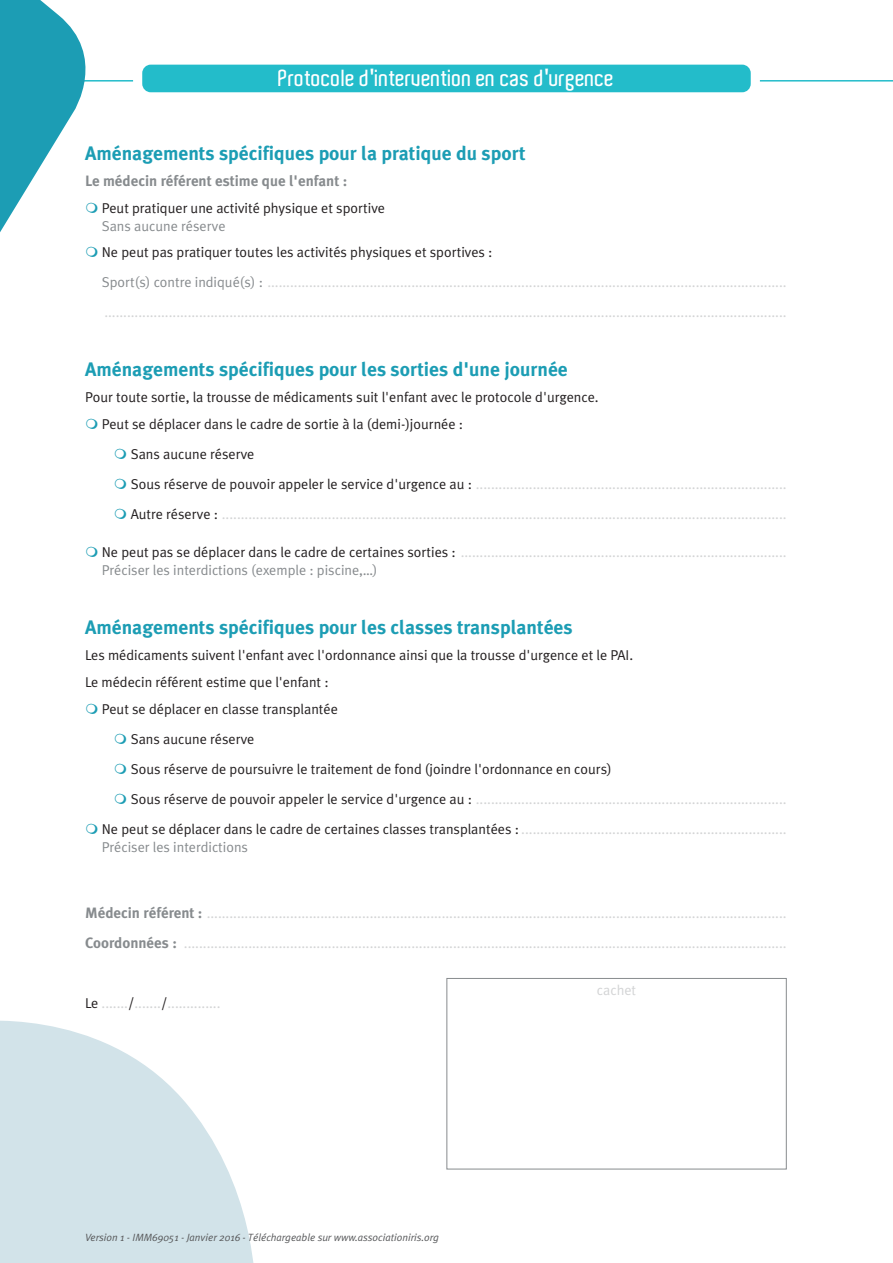
<style>
.page{position:relative;width:893px;height:1263px;background:#fff}
.page>*{position:absolute;margin:0;border:0;box-sizing:border-box;transform-origin:0 0}
.t1{font:600 22.5px "Aldo";color:#fff}
.t2{font:700 19.5px "Meta Plus";color:#1c9db4}
.t3{font:700 15px "Meta Plus";color:#878b8e}
.t4{font:14.25px/30px "Meta Plus Normal";color:#d3d4d5}
.t5{font:14.25px/26.5px "Meta Plus Normal";color:#231f20}
.t6{font:14.25px "Meta Plus Normal";color:#878b8e}
.t7{font:italic 10.5px "Meta Plus Normal";color:#57585a}
.s1{font-family:"Lucida Grande";font-weight:400}
.s2{color:#231f20}
.s3{color:#878b8e}
.s4{font-family:"Meta Plus";font-weight:700;font-size:15px;color:#878b8e}
</style>
<div class="page">
<svg style="left:0;top:1020px;width:254px;height:243px;fill:#d2e3e9"></svg>
<hr style="left:0;top:80px;width:893px;height:2px;background:#23bcca">
<div style="left:133px;top:65px;width:627px;height:27px;background:#fff;border-radius:9px"></div>
<div style="left:142px;top:65px;width:609px;height:27px;background:#23bcca;border-radius:9px"></div>
<div style="left:446px;top:978px;width:341px;height:191px;border:1px solid #878b8e"></div>
<svg style="left:0;top:0;width:108px;height:232px"></svg>
<h1 class="t1" style="left:278px;top:65px;width:337px">Protocole d<span class="s1">'</span>intervention en cas d<span class="s1">'</span>urgence</h1>
<h2 class="t2" style="left:85px;top:142px;width:442px">Aménagements spécifiques pour la pratique du sport</h2>
<p class="t3" style="left:85px;top:172px;width:264px">Le médecin référent estime que l'enfant :</p>
<p class="t5" style="left:102px;top:195px;width:285px">Peut pratiquer une activité physique et sportive</p>
<p class="t6" style="left:102px;top:218px;width:125px">Sans aucune réserve</p>
<p class="t4" style="left:102px;top:237px;width:686px"><span class="s2">Ne peut pas pratiquer toutes les activités physiques et sportives :<br></span><span class="s3">Sport(s) contre indiqué(s) :</span> ......................................................................................................................................... ....................................................................................................................................................................................</p>
<h2 class="t2" style="left:85px;top:358px;width:484px">Aménagements spécifiques pour les sorties d'une journée</h2>
<p class="t5" style="left:102px;top:384px;width:498px;text-indent:-17px">Pour toute sortie, la trousse de médicaments suit l'enfant avec le protocole d'urgence.<br>Peut se déplacer dans le cadre de sortie à la (demi-)journée :</p>
<p class="t4" style="left:131px;top:439px;width:657px"><span class="s2">Sans aucune réserve<br>Sous réserve de pouvoir appeler le service d'urgence au :</span> ..................................................................................<br><span class="s2">Autre réserve :</span> .....................................................................................................................................................</p>
<p class="t4" style="left:102px;top:543px;width:686px;line-height:18px"><span class="s2">Ne peut pas se déplacer dans le cadre de certaines sorties :</span> ......................................................................................<br><span class="s3">Préciser les interdictions (exemple : piscine,…)</span></p>
<h2 class="t2" style="left:85px;top:616px;width:489px">Aménagements spécifiques pour les classes transplantées</h2>
<p class="t5" style="left:85px;top:642px;width:550px">Les médicaments suivent l'enfant avec l'ordonnance ainsi que la trousse d'urgence et le PAI.</p>
<p class="t5" style="left:85px;top:669px;width:245px">Le médecin référent estime que l'enfant :</p>
<p class="t5" style="left:102px;top:695px;width:238px">Peut se déplacer en classe transplantée</p>
<p class="t5" style="left:131px;top:725px;width:125px">Sans aucune réserve</p>
<p class="t5" style="left:131px;top:755px;width:483px">Sous réserve de poursuivre le traitement de fond (joindre l'ordonnance en cours)</p>
<p class="t4" style="left:131px;top:783px;width:657px"><span class="s2">Sous réserve de pouvoir appeler le service d'urgence au :</span> ..................................................................................</p>
<p class="t4" style="left:102px;top:813px;width:686px"><span class="s2">Ne peut se déplacer dans le cadre de certaines classes transplantées :</span> ......................................................................</p>
<p class="t6" style="left:102px;top:838px;width:148px">Préciser les interdictions</p>
<p class="t4" style="left:85px;top:897px;width:703px"><span class="s4">Médecin référent :</span> .........................................................................................................................................................<br><span class="s4">Coordonnées :</span> ...............................................................................................................................................................</p>
<p class="t4" style="left:85px;top:987px;width:137px"><span class="s2">Le</span> .......<span class="s2">/</span>.......<span class="s2">/</span>..............</p>
<p class="t7" style="left:85px;top:1232px;width:355px">Version 1 - IMM69051 - Janvier 2016 - Téléchargeable sur www.associationiris.org</p>
<p class="t4" style="left:597px;top:975px;width:41px">cachet</p>
</div>
